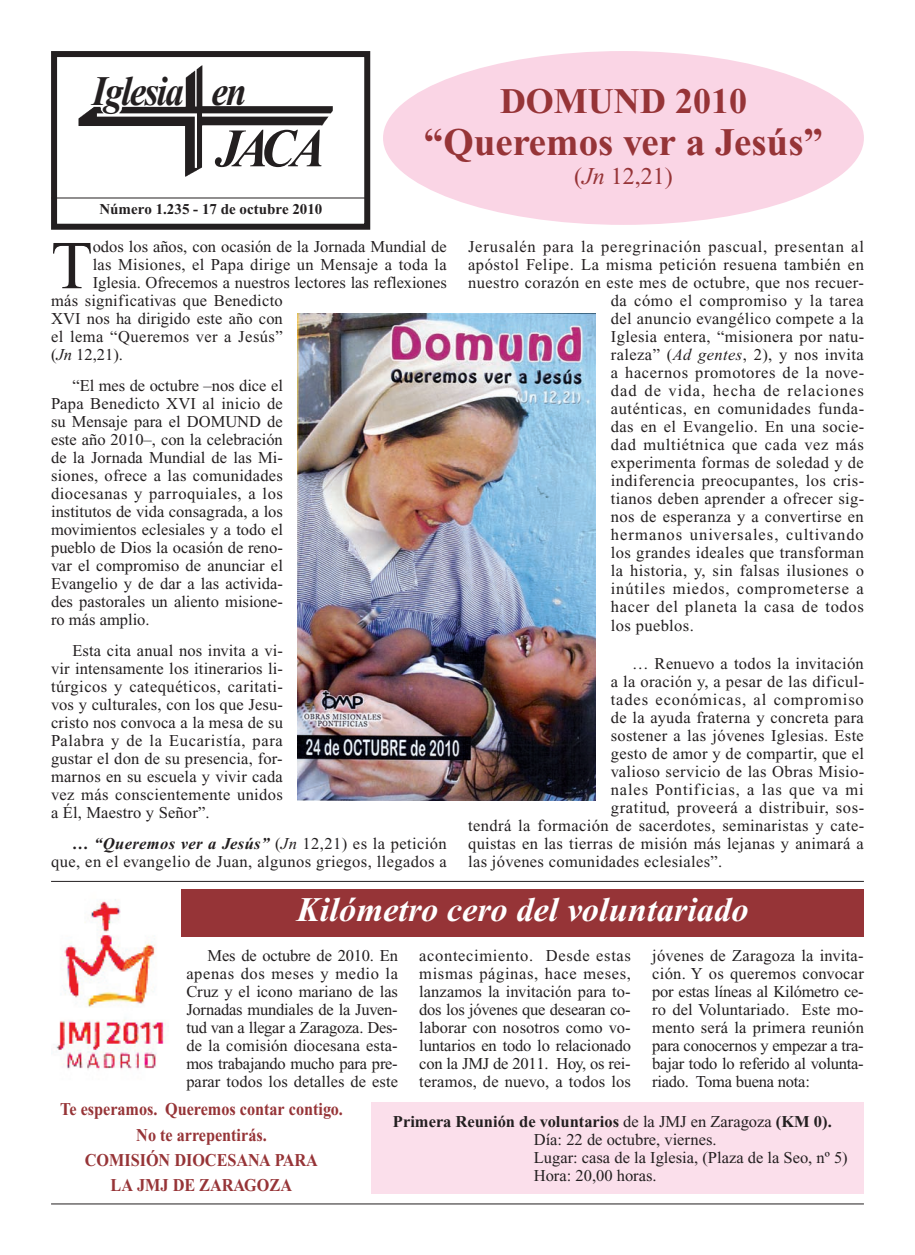
<style>
.page{position:relative;width:915px;height:1255px;background:#fff}
.page>*{position:absolute;margin:0;border:0;box-sizing:border-box;transform-origin:0 0}
.t1{font:68.25px "Times New Roman";color:#231f20}
.t2{font:italic 700 54px "Times New Roman";color:#231f20;scale:.95 1}
.t3{font:italic 700 42px "Times New Roman";letter-spacing:-.05em;color:#231f20;scale:.88 1}
.t4{font:700 39px "Times New Roman";color:#963437}
.t5{font:700 36px "Times New Roman";color:#963437}
.t6{font:italic 700 34.5px "Times New Roman";color:#fff}
.t7{font:24px "Times New Roman";color:#963437}
.t8{font:700 18px/25.2px "Times New Roman";color:#963437;text-align:center;scale:.9 1}
.t9{font:16.5px/18px "Times New Roman";letter-spacing:.025em;color:#231f20;text-align:justify}
.t10{font:16.5px/18px "Times New Roman";color:#231f20}
.t11{font:16.5px "Times New Roman";letter-spacing:.05em;color:#231f20}
.t12{font:16.5px "Times New Roman";letter-spacing:.045em;color:#231f20}
.t13{font:16.5px "Times New Roman";letter-spacing:.06em;color:#231f20}
.t14{font:16.5px "Times New Roman";letter-spacing:.065em;color:#231f20}
.t15{font:16.5px "Times New Roman";letter-spacing:.005em;color:#231f20}
.t16{font:700 15px "Times New Roman";color:#231f20}
.s1{font-style:italic}
.s2{font-weight:700;font-style:italic}
.s3{font-weight:700}
</style>
<div class="page">
<img style="left:78px;top:65px;width:255px;height:112px">
<div style="left:51px;top:51px;width:319px;height:179px;border:6px solid #231f20"></div>
<hr style="left:51px;top:198px;width:316px;height:1px;background:#231f20">
<div style="left:371px;top:1101px;width:492px;height:92px;background:#fbdfeb"></div>
<div style="left:182px;top:889px;width:681px;height:47px;background:#963437"></div>
<div style="left:383px;top:51px;width:480px;height:174px;background:#fad5e5;border-radius:50%"></div>
<img style="left:298px;top:313px;width:297px;height:487px">
<img style="left:51px;top:899px;width:118px;height:171px">
<hr style="left:51px;top:881px;width:812px;height:1px;background:#231f20">
<hr style="left:51px;top:1203px;width:812px;height:1px;background:#231f20">
<p class="t3" style="left:92px;top:76px;width:177px">Iglesia en</p>
<p class="t2" style="left:215px;top:130px;width:117px">JACA</p>
<p class="t16" style="left:99px;top:204px;width:224px">Número 1.235 - 17 de octubre 2010</p>
<p class="t5" style="left:499px;top:89px;width:248px">DOMUND 2010</p>
<p class="t4" style="left:424px;top:129px;width:400px">“Queremos ver a Jesús”</p>
<p class="t7" style="left:574px;top:167px;width:100px">(<span class="s1">Jn</span> 12,21)</p>
<p class="t1" style="left:51px;top:241px;width:43px">T</p>
<p class="t10" style="left:93px;top:239px;width:355px">odos los años, con ocasión de la Jornada Mundial de</p>
<p class="t9" style="left:93px;top:257px;width:355px">las Misiones, el Papa dirige un Mensaje a toda la</p>
<p class="t10" style="left:93px;top:275px;width:355px">Iglesia. Ofrecemos a nuestros lectores las reflexiones</p>
<p class="t9" style="left:51px;top:293px;width:233px">más significativas que Benedicto</p>
<p class="t15" style="left:51px;top:313px;width:233px">XVI nos ha dirigido este año con</p>
<p class="t9" style="left:51px;top:329px;width:233px">el lema “Queremos ver a Jesús”</p>
<p class="t9" style="left:51px;top:347px;width:73px">(<span class="s1">Jn</span> 12,21).</p>
<p class="t9" style="left:51px;top:378px;width:233px;text-indent:21px">“El mes de octubre –nos dice el Papa Benedicto XVI al inicio de su Mensaje para el DOMUND de este año 2010–, con la celebración de la Jornada Mundial de las Mi&shy;siones, ofrece a las comunidades diocesanas y parroquiales, a los institutos de vida consagrada, a los movimientos eclesiales y a todo el pueblo de Dios la ocasión de reno&shy;var el compromiso de anunciar el Evangelio y de dar a las activida&shy;des pastorales un aliento misione&shy;ro más amplio.</p>
<p class="t9" style="left:51px;top:643px;width:233px;text-indent:21px">Esta cita anual nos invita a vi&shy;vir intensamente los itinerarios li&shy;túrgicos y catequéticos, caritati&shy;vos y culturales, con los que Jesu&shy;cristo nos convoca a la mesa de su Palabra y de la Eucaristía, para gustar el don de su presencia, for&shy;marnos en su escuela y vivir cada vez más conscientemente unidos a Él, Maestro y Señor”.</p>
<p class="t9" style="left:51px;top:835px;width:397px;text-align:right"><span class="s2">… “Queremos ver a Jesús”</span> (<span class="s1">Jn</span> 12,21) es la petición que, en el evangelio de Juan, algunos griegos, llegados a</p>
<p class="t12" style="left:468px;top:241px;width:397px">Jerusalén para la peregrinación pascual, presentan al</p>
<p class="t9" style="left:468px;top:257px;width:397px">apóstol Felipe. La misma petición resuena también en</p>
<p class="t9" style="left:468px;top:275px;width:397px">nuestro corazón en este mes de octubre, que nos recuer-</p>
<p class="t9" style="left:610px;top:293px;width:254px">da cómo el compromiso y la tarea</p>
<p class="t9" style="left:610px;top:311px;width:254px">del anuncio evangélico compete a la</p>
<p class="t9" style="left:610px;top:329px;width:255px">Iglesia entera, “misionera por natu-</p>
<p class="t9" style="left:610px;top:347px;width:254px">raleza” (<span class="s1">Ad gentes</span>, 2), y nos invita</p>
<p class="t9" style="left:610px;top:365px;width:255px">a hacernos promotores de la nove-</p>
<p class="t14" style="left:610px;top:385px;width:254px">dad de vida, hecha de relaciones</p>
<p class="t9" style="left:610px;top:401px;width:255px">auténticas, en comunidades funda-</p>
<p class="t9" style="left:610px;top:419px;width:255px">das en el Evangelio. En una socie-</p>
<p class="t12" style="left:610px;top:439px;width:254px">dad multiétnica que cada vez más</p>
<p class="t9" style="left:610px;top:455px;width:254px">experimenta formas de soledad y de</p>
<p class="t9" style="left:610px;top:473px;width:255px">indiferencia preocupantes, los cris-</p>
<p class="t9" style="left:610px;top:491px;width:255px">tianos deben aprender a ofrecer sig-</p>
<p class="t9" style="left:610px;top:509px;width:254px">nos de esperanza y a convertirse en</p>
<p class="t13" style="left:610px;top:529px;width:254px">hermanos universales, cultivando</p>
<p class="t9" style="left:610px;top:545px;width:254px">los grandes ideales que transforman</p>
<p class="t9" style="left:610px;top:563px;width:254px">la historia, y, sin falsas ilusiones o</p>
<p class="t11" style="left:610px;top:583px;width:254px">inútiles miedos, comprometerse a</p>
<p class="t9" style="left:610px;top:599px;width:254px">hacer del planeta la casa de todos</p>
<p class="t9" style="left:610px;top:617px;width:85px">los pueblos.</p>
<p class="t9" style="left:632px;top:655px;width:233px">… Renuevo a todos la invitación</p>
<p class="t9" style="left:610px;top:673px;width:255px">a la oración y, a pesar de las dificul-</p>
<p class="t11" style="left:610px;top:693px;width:254px">tades económicas, al compromiso</p>
<p class="t9" style="left:610px;top:709px;width:254px">de la ayuda fraterna y concreta para</p>
<p class="t9" style="left:610px;top:727px;width:254px">sostener a las jóvenes Iglesias. Este</p>
<p class="t9" style="left:610px;top:745px;width:254px">gesto de amor y de compartir, que el</p>
<p class="t9" style="left:610px;top:763px;width:255px">valioso servicio de las Obras Misio-</p>
<p class="t11" style="left:610px;top:783px;width:254px">nales Pontificias, a las que va mi</p>
<p class="t9" style="left:610px;top:799px;width:255px">gratitud, proveerá a distribuir, sos-</p>
<p class="t9" style="left:468px;top:817px;width:397px">tendrá la formación de sacerdotes, seminaristas y cate-</p>
<p class="t9" style="left:468px;top:835px;width:397px">quistas en las tierras de misión más lejanas y animará a</p>
<p class="t9" style="left:468px;top:853px;width:256px">las jóvenes comunidades eclesiales”.</p>
<p class="t6" style="left:297px;top:897px;width:453px">Kilómetro cero del voluntariado</p>
<p class="t9" style="left:186px;top:948px;width:213px;text-indent:21px">Mes de octubre de 2010. En apenas dos meses y medio la Cruz y el icono mariano de las Jornadas mundiales de la Juven&shy;tud van a llegar a Zaragoza. Des&shy;de la comisión diocesana esta&shy;mos trabajando mucho para pre&shy;parar todos los detalles de este</p>
<p class="t9" style="left:419px;top:948px;width:213px">acontecimiento. Desde estas mismas páginas, hace meses, lanzamos la invitación para to&shy;dos los jóvenes que desearan co&shy;laborar con nosotros como vo&shy;luntarios en todo lo relacionado con la JMJ de 2011. Hoy, os rei&shy;teramos, de nuevo, a todos los</p>
<p class="t9" style="left:652px;top:948px;width:213px">jóvenes de Zaragoza la invita&shy;ción. Y os queremos convocar por estas líneas al Kilómetro ce&shy;ro del Voluntariado. Este mo&shy;mento será la primera reunión para conocernos y empezar a tra&shy;bajar todo lo referido al volunta&shy;riado. Toma buena nota:</p>
<p class="t10" style="left:533px;top:1114px;width:315px;text-indent:-141px"><span class="s3">Primera Reunión de voluntarios</span> de la JMJ en Zaragoza <span class="s3">(KM 0).<br></span>Día: 22 de octubre, viernes.<br>Lugar: casa de la Iglesia, (Plaza de la Seo, nº 5)<br>Hora: 20,00 horas.</p>
<p class="t8" style="left:60px;top:1098px;width:316px">Te esperamos. Queremos contar contigo.<br>No te arrepentirás.<br>COMISIÓN DIOCESANA PARA<br>LA JMJ DE ZARAGOZA</p>
</div>
